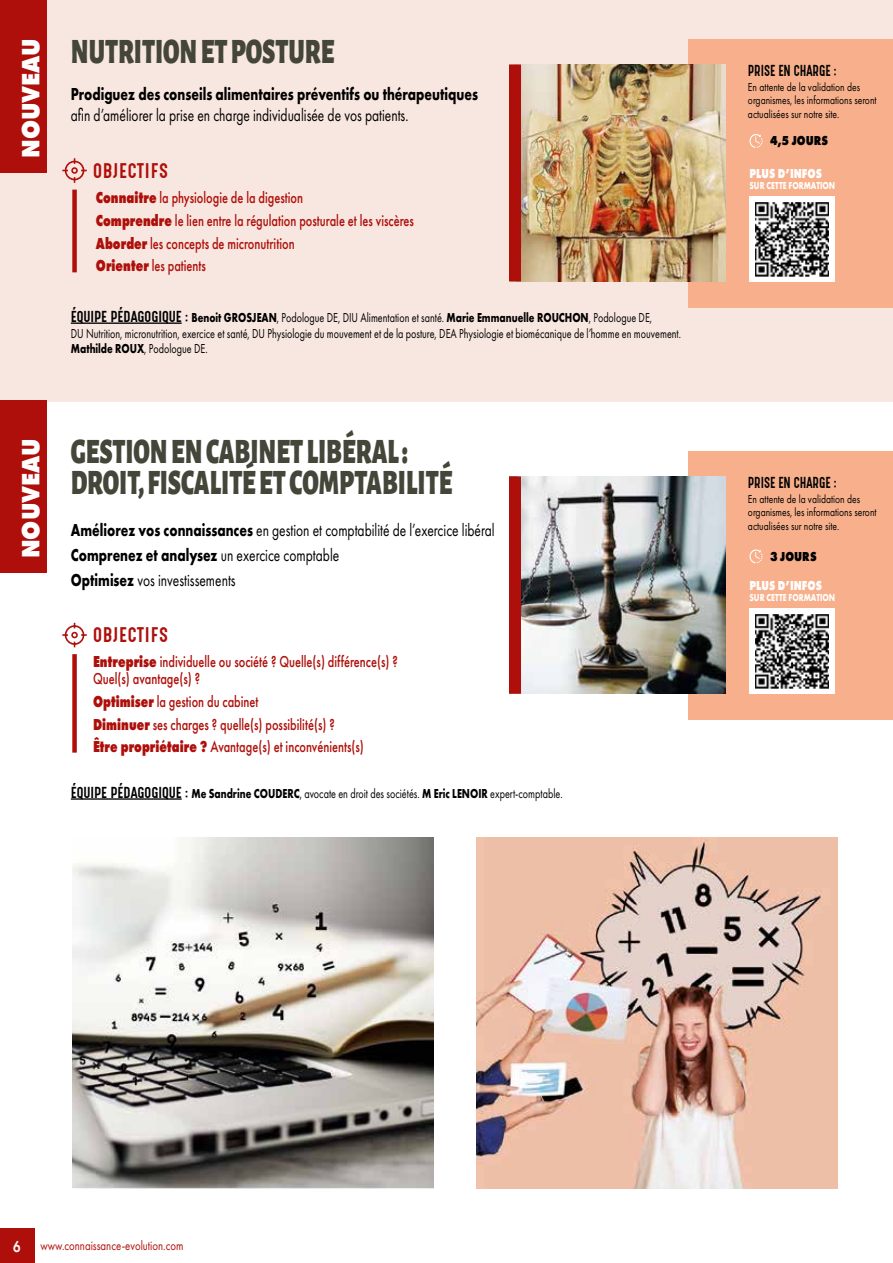
<style>
.page{position:relative;width:893px;height:1263px;background:#fff}
.page>*{position:absolute;margin:0;border:0;box-sizing:border-box;transform-origin:0 0}
.t1{font:900 36px/31.5px "Alegreya Sans";color:#44463a;scale:.7 1}
.t2{font:800 26.1px "Futura PT";color:#fff;scale:.9 1}
.t3{font:18px/25.2px "Futura PT";color:#000;scale:.75 1}
.t4{font:700 18px "Futura PT";color:#000;scale:.75 1}
.t5{font:18px "Gotcha Gothic";letter-spacing:.05em;color:#ae0f0a}
.t6{font:500 16.5px/23px "Futura PT";color:#ae0f0a;scale:.75 1}
.t7{font:13.5px/15.8px "Futura PT";color:#000;scale:.75 1}
.t8{font:13.5px "Futura PT";color:#ae0f0a;scale:.8 1}
.t9{font:13.5px "Gotcha Gothic";color:#000;scale:.9 1}
.t10{font:800 13.5px "Futura PT";color:#fff;scale:.75 1}
.t11{font:800 13.5px "Futura PT";color:#000;scale:.8 1}
.t12{font:12px/13.5px "Futura PT";color:#000;scale:.8 1}
.t13{font:700 10.5px "Futura PT";color:#fff;scale:.75 1}
.s1{font-weight:800}
.s2{font-family:"Gotcha Gothic"}
.s3{font-weight:700}
.s4{font-weight:600;font-size:16.5px;color:#fff}
</style>
<div class="page">
<hr style="left:892px;top:815px;width:1px;height:448px;background:#fff3d7">
<div style="left:0;top:0;width:893px;height:401px;background:#f8e7e0"></div>
<div style="left:0;top:0;width:47px;height:173px;background:#ae0f0a"></div>
<svg style="left:62px;top:158px;width:25px;height:25px"></svg>
<div style="left:72px;top:190px;width:5px;height:82px;background:#ae0f0a"></div>
<hr style="left:71px;top:322px;width:111px;height:2px;background:#000">
<div style="left:0;top:1229px;width:34px;height:34px;background:#ae0f0a"></div>
<div style="left:0;top:401px;width:47px;height:172px;background:#ae0f0a"></div>
<svg style="left:62px;top:623px;width:25px;height:24px"></svg>
<div style="left:72px;top:654px;width:5px;height:99px;background:#ae0f0a"></div>
<hr style="left:71px;top:798px;width:111px;height:2px;background:#000">
<div style="left:688px;top:39px;width:205px;height:269px;background:#f7b08b"></div>
<div style="left:749px;top:197px;width:85px;height:85px;background:#fff"></div>
<img style="left:755px;top:202px;width:74px;height:74px">
<svg style="left:749px;top:134px;width:14px;height:14px"></svg>
<img style="left:521px;top:64px;width:205px;height:217px">
<div style="left:509px;top:64px;width:12px;height:217px;background:#ae0f0a"></div>
<div style="left:688px;top:451px;width:205px;height:269px;background:#f7b08b"></div>
<div style="left:749px;top:609px;width:85px;height:85px;background:#fff"></div>
<img style="left:755px;top:614px;width:74px;height:74px">
<svg style="left:749px;top:549px;width:14px;height:14px"></svg>
<img style="left:521px;top:476px;width:204px;height:218px">
<div style="left:509px;top:476px;width:12px;height:218px;background:#ae0f0a"></div>
<img style="left:477px;top:838px;width:361px;height:350px">
<img style="left:72px;top:838px;width:361px;height:350px">
<h2 class="t2" style="left:14px;top:158px;width:134px;rotate:-90deg">NOUVEAU</h2>
<h2 class="t2" style="left:14px;top:558px;width:134px;rotate:-90deg">NOUVEAU</h2>
<h1 class="t1" style="left:71px;top:32px;width:378px">NUTRITION ET POSTURE</h1>
<h3 class="t4" style="left:71px;top:83px;width:544px">Prodiguez des conseils alimentaires préventifs ou thérapeutiques</h3>
<h3 class="t3" style="left:71px;top:102px;width:452px">afin d’améliorer la prise en charge individualisée de vos patients.</h3>
<h3 class="t5" style="left:93px;top:157px;width:77px">OBJECTIFS</h3>
<p class="t6" style="left:96px;top:186px;width:425px"><span class="s1">Connaitre</span> la physiologie de la digestion<br><span class="s1">Comprendre</span> le lien entre la régulation posturale et les viscères <span class="s1">Aborder</span> les concepts de micronutrition<br><span class="s1">Orienter</span> les patients</p>
<p class="t7" style="left:71px;top:309px;width:815px"><span class="s2">ÉQUIPE PÉDAGOGIQUE :</span> <span class="s3">Benoit GROSJEAN</span>, Podologue DE, DIU Alimentation et santé. <span class="s3">Marie Emmanuelle ROUCHON</span>, Podologue DE,<br>DU Nutrition, micronutrition, exercice et santé, DU Physiologie du mouvement et de la posture, DEA Physiologie et biomécanique de l’homme en mouvement.<br><span class="s3">Mathilde ROUX</span>, Podologue DE.</p>
<h1 class="t1" style="left:71px;top:432px;width:546px">GESTION EN CABINET LIBÉRAL :<br>DROIT, FISCALITÉ ET COMPTABILITÉ</h1>
<h3 class="t3" style="left:71px;top:517px;width:567px"><span class="s3">Améliorez vos connaissances</span> en gestion et comptabilité de l’exercice libéral<br><span class="s3">Comprenez et analysez</span> un exercice comptable<br><span class="s3">Optimisez</span> vos investissements</h3>
<h3 class="t5" style="left:93px;top:621px;width:77px">OBJECTIFS</h3>
<p class="t6" style="left:93px;top:653px;width:408px;line-height:16.5px"><span class="s1">Entreprise</span> individuelle ou société ? Quelle(s) différence(s) ?<br>Quel(s) avantage(s) ?</p>
<p class="t6" style="left:93px;top:690px;width:363px"><span class="s1">Optimiser</span> la gestion du cabinet<br><span class="s1">Diminuer</span> ses charges ? quelle(s) possibilité(s) ?<br><span class="s1">Être propriétaire ?</span> Avantage(s) et inconvénients(s)</p>
<p class="t7" style="left:71px;top:785px;width:657px"><span class="s2">ÉQUIPE PÉDAGOGIQUE :</span> <span class="s3">Me Sandrine COUDERC</span>, avocate en droit des sociétés. <span class="s3">M Eric LENOIR</span> expert-comptable.</p>
<p class="t9" style="left:748px;top:60px;width:100px">PRISE EN CHARGE :</p>
<p class="t12" style="left:748px;top:80px;width:162px">En attente de la validation des organismes, les informations seront actualisées sur notre site.</p>
<p class="t11" style="left:770px;top:132px;width:74px">4,5 JOURS</p>
<p class="t10" style="left:749px;top:165px;width:98px">PLUS D’INFOS</p>
<p class="t13" style="left:749px;top:179px;width:116px">SUR CETTE FORMATION</p>
<p class="t9" style="left:748px;top:472px;width:100px">PRISE EN CHARGE :</p>
<p class="t12" style="left:748px;top:492px;width:162px">En attente de la validation des organismes, les informations seront actualisées sur notre site.</p>
<p class="t11" style="left:770px;top:548px;width:60px">3 JOURS</p>
<p class="t10" style="left:749px;top:577px;width:98px">PLUS D’INFOS</p>
<p class="t13" style="left:749px;top:591px;width:116px">SUR CETTE FORMATION</p>
<p class="t8" style="left:13px;top:1238px;width:214px"><span class="s4">6</span> www.connaissance-evolution.com</p>
</div>
